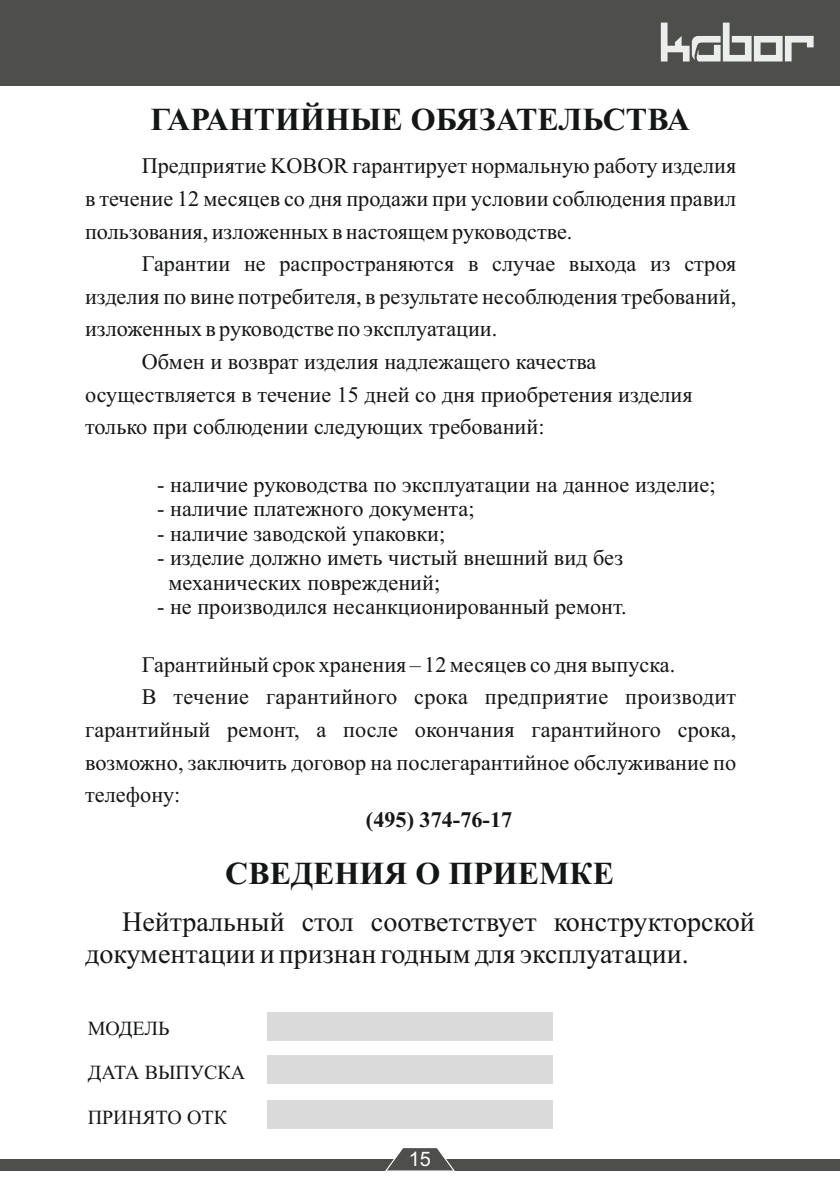
<style>
.page{position:relative;width:840px;height:1191px;background:#fff}
.page>*{position:absolute;margin:0;border:0;box-sizing:border-box;transform-origin:0 0}
.t1{font:700 32px "Times New Roman";color:#151616}
.t2{font:28px/32.8px "Times New Roman";color:#151616}
.t3{font:22.2px/32.6px "Times New Roman";color:#151616;text-align:justify}
.t4{font:700 22.2px "Times New Roman";color:#151616}
.t5{font:20px "Times New Roman";color:#151616}
.t6{font:20px "Arial";color:#fff}
</style>
<div class="page">
<div style="left:0;top:1159px;width:839px;height:11px;background:#4e4e4d"></div>
<svg style="left:384px;top:1148px;width:72px;height:23px"></svg>
<div style="left:267px;top:1012px;width:285px;height:29px;background:#dadada"></div>
<div style="left:267px;top:1055px;width:285px;height:29px;background:#dadada"></div>
<div style="left:267px;top:1100px;width:285px;height:29px;background:#dadada"></div>
<div style="left:0;top:0;width:839px;height:85px;background:#4e4e4d"></div>
<svg style="left:660px;top:23px;width:153px;height:38px"></svg>
<h1 class="t1" style="left:150px;top:96px;width:540px">ГАРАНТИЙНЫЕ ОБЯЗАТЕЛЬСТВА</h1>
<p class="t3" style="left:85px;top:149px;width:652px;text-indent:57px">Предприятие KOBOR гарантирует нормальную работу изделия в течение 12 месяцев со дня продажи при условии соблюдения правил пользования, изложенных в настоящем руководстве.</p>
<p class="t3" style="left:85px;top:247px;width:652px;text-indent:57px">Гарантии не распространяются в случае выхода из строя изделия по вине потребителя, в результате несоблюдения требований, изложенных в руководстве по эксплуатации.</p>
<p class="t3" style="left:85px;top:345px;width:609px;text-align:left;text-indent:57px">Обмен и возврат изделия надлежащего качества осуществляется в течение 15 дней со дня приобретения изделия только при соблюдении следующих требований:</p>
<p class="t3" style="left:157px;top:467px;width:559px">- наличие руководства по эксплуатации на данное изделие;</p>
<p class="t3" style="left:157px;top:491px;width:319px">- наличие платежного документа;</p>
<p class="t3" style="left:157px;top:516px;width:289px">- наличие заводской упаковки;</p>
<p class="t3" style="left:168px;top:545px;width:456px;line-height:24.6px;text-indent:-11px">- изделие должно иметь чистый внешний вид без механических повреждений;</p>
<p class="t3" style="left:157px;top:590px;width:471px">- не производился несанкционированный ремонт.</p>
<p class="t3" style="left:142px;top:647px;width:534px">Гарантийный срок хранения – 12 месяцев со дня выпуска.</p>
<p class="t3" style="left:142px;top:680px;width:595px">В течение гарантийного срока предприятие производит</p>
<p class="t3" style="left:85px;top:712px;width:652px">гарантийный ремонт, а после окончания гарантийного срока,</p>
<p class="t3" style="left:85px;top:745px;width:652px">возможно, заключить договор на послегарантийное обслуживание по</p>
<p class="t3" style="left:85px;top:777px;width:97px">телефону:</p>
<p class="t4" style="left:366px;top:803px;width:148px">(495) 374-76-17</p>
<h1 class="t1" style="left:225px;top:850px;width:390px">СВЕДЕНИЯ О ПРИЕМКЕ</h1>
<p class="t2" style="left:85px;top:904px;width:670px;text-indent:37px">Нейтральный стол соответствует конструкторской документации и признан годным для эксплуатации.</p>
<p class="t5" style="left:88px;top:1014px;width:83px">МОДЕЛЬ</p>
<p class="t5" style="left:88px;top:1058px;width:159px">ДАТА ВЫПУСКА</p>
<p class="t5" style="left:88px;top:1103px;width:141px">ПРИНЯТО ОТК</p>
<p class="t6" style="left:408px;top:1145px;width:24px">15</p>
</div>
